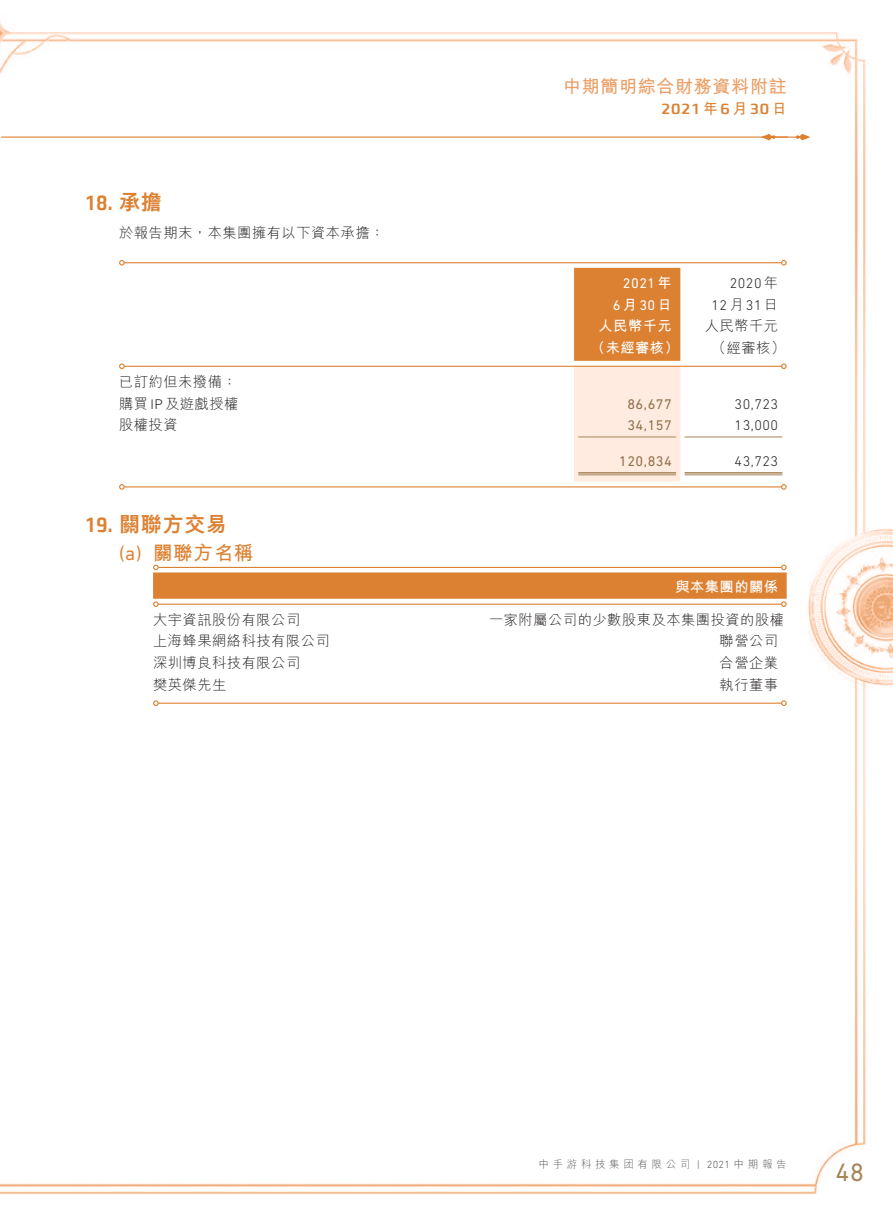
<style>
.page{position:relative;width:893px;height:1212px;background:#fff}
.page>*{position:absolute;margin:0;border:0;box-sizing:border-box;transform-origin:0 0}
.t1{font:25.5px "DIN Next LT Pro";color:#a78559}
._3__標題{font:800 21px "M Hei HK";letter-spacing:.04em;color:#dc8132}
._3__標題-2{font:21px "Francker Pro Condensed Smbold";color:#dc8132;scale:.8 1}
._4__副標題{font:700 19.5px "M Hei HK";letter-spacing:.035em;color:#dc8132}
._4__副標題-2{font:19.5px "DIN Next LT Pro";color:#dc8132}
.t2{font:700 18px "M Hei HK";letter-spacing:.04em;color:#eb9f66}
.t3{font:500 condensed 15px "Francker Pro";letter-spacing:.04em;color:#dc8132}
._1__內文{font:300 14.25px "M Hei HK";letter-spacing:.035em;color:#231f20}
._1__內文-2{font:300 14.25px "DIN Next LT Pro";letter-spacing:.035em;color:#231f20}
._1__內文-3{font:14.25px "DIN Next LT Pro";letter-spacing:.035em;color:#90724c}
._1__內文-4{font:700 14.25px "M Hei HK";letter-spacing:.035em;color:#fff}
._1__內文-5{font:14.25px "DIN Next LT Pro";letter-spacing:.035em;color:#fff}
.t4{font:300 10.5px "M Hei HK";letter-spacing:.345em;color:#57585a}
.t5{font:300 10.5px "DIN Next LT Pro";color:#57585a}
.s1{font-family:"M Hei HK";font-weight:800}
.s2{font-family:"DIN Next LT Pro"}
.s3{font-family:"Francker Pro Condensed Smbold";font-weight:400}
.s4{font-family:"M Hei HK";font-weight:700;font-stretch:normal}
.s5{font-family:"M Hei HK";font-weight:700}
.s6{font-family:"M Hei HK"}
.s7{font-family:"M Hei HKS"}
</style>
<div class="page">
<img style="left:1px;top:24px;width:892px;height:1171px">
<hr style="left:768px;top:137px;width:34px;height:1px;background:#dc8132">
<svg style="left:761px;top:134px;width:15px;height:6px"></svg>
<svg style="left:795px;top:134px;width:15px;height:6px"></svg>
<hr style="left:1px;top:137px;width:787px;height:1px;background:#dc8132">
<div style="left:574px;top:268px;width:106px;height:93px;background:#dc8132"></div>
<div style="left:574px;top:367px;width:106px;height:114px;background:#ffebdf"></div>
<hr style="left:124px;top:262px;width:658px;height:1px;background:#dc8132">
<svg style="left:119px;top:260px;width:6px;height:6px"></svg>
<svg style="left:781px;top:260px;width:6px;height:6px"></svg>
<hr style="left:124px;top:366px;width:658px;height:1px;background:#dc8132">
<svg style="left:119px;top:363px;width:6px;height:6px"></svg>
<svg style="left:781px;top:363px;width:6px;height:6px"></svg>
<hr style="left:578px;top:437px;width:98px;height:1px;background:#a78559">
<hr style="left:685px;top:437px;width:97px;height:1px;background:#a78559">
<hr style="left:578px;top:472px;width:98px;height:2px;background:#a78559">
<hr style="left:578px;top:475px;width:98px;height:1px;background:#a78559">
<hr style="left:685px;top:472px;width:97px;height:2px;background:#a78559">
<hr style="left:685px;top:475px;width:97px;height:1px;background:#a78559">
<hr style="left:124px;top:486px;width:658px;height:1px;background:#dc8132">
<svg style="left:119px;top:484px;width:6px;height:6px"></svg>
<svg style="left:781px;top:484px;width:6px;height:6px"></svg>
<svg style="left:153px;top:565px;width:634px;height:42px"></svg>
<hr style="left:158px;top:703px;width:624px;height:1px;background:#dc8132">
<svg style="left:153px;top:700px;width:6px;height:6px"></svg>
<svg style="left:781px;top:700px;width:6px;height:6px"></svg>
<p class="_3__標題-2" style="left:85px;top:190px;width:98px">18. <span class="s1">承擔</span></p>
<p class="_1__內文" style="left:119px;top:226px;width:267px">於報告期末，本集團擁有以下資本承擔：</p>
<p class="_1__內文" style="left:119px;top:374px;width:119px">已訂約但未撥備：</p>
<p class="_1__內文" style="left:119px;top:396px;width:121px">購買<span class="s2">IP</span>及遊戲授權</p>
<p class="_1__內文" style="left:119px;top:418px;width:60px">股權投資</p>
<p class="_3__標題" style="left:85px;top:513px;width:144px"><span class="s3">19.</span> 關聯方交易</p>
<p class="_4__副標題" style="left:153px;top:538px;width:102px">關聯方名稱</p>
<p class="_4__副標題-2" style="left:119px;top:542px;width:24px">a( )</p>
<p class="_1__內文" style="left:153px;top:612px;width:149px">大宇資訊股份有限公司</p>
<p class="_1__內文" style="left:153px;top:634px;width:178px">上海蜂果網絡科技有限公司</p>
<p class="_1__內文" style="left:153px;top:656px;width:149px">深圳博良科技有限公司</p>
<p class="_1__內文" style="left:153px;top:677px;width:75px">樊英傑先生</p>
<p class="t2" style="left:563px;top:73px;width:225px">中期簡明綜合財務資料附註</p>
<p class="t3" style="left:661px;top:99px;width:127px">2021<span class="s4">年</span>6<span class="s4">月</span>30<span class="s4">日</span></p>
<p class="_1__內文-5" style="left:623px;top:275px;width:50px">2021<span class="s5">年</span></p>
<p class="_1__內文-5" style="left:613px;top:296px;width:61px">6<span class="s5">月</span>30<span class="s5">日</span></p>
<p class="_1__內文-4" style="left:599px;top:316px;width:75px">人民幣千元</p>
<p class="_1__內文-2" style="left:730px;top:275px;width:50px">2020<span class="s6">年</span></p>
<p class="_1__內文-2" style="left:711px;top:296px;width:68px">12<span class="s6">月</span>31<span class="s6">日</span></p>
<p class="_1__內文" style="left:705px;top:319px;width:75px">人民幣千元</p>
<p class="_1__內文-4" style="left:591px;top:337px;width:90px">（未經審核）</p>
<p class="_1__內文" style="left:712px;top:340px;width:75px">（經審核(</p>
<p class="_1__內文-3" style="left:627px;top:395px;width:46px">86,677</p>
<p class="_1__內文-2" style="left:735px;top:395px;width:45px">30,723</p>
<p class="_1__內文-3" style="left:627px;top:417px;width:46px">34,157</p>
<p class="_1__內文-2" style="left:735px;top:417px;width:45px">13,000</p>
<p class="_1__內文-3" style="left:619px;top:453px;width:54px">120,834</p>
<p class="_1__內文-2" style="left:735px;top:453px;width:45px">43,723</p>
<p class="_1__內文-4" style="left:675px;top:577px;width:104px">與本集團的關係</p>
<p class="_1__內文" style="left:489px;top:612px;width:297px">一家附屬公司的少數股東及本集團投資的股權</p>
<p class="_1__內文" style="left:720px;top:634px;width:60px">聯營公司</p>
<p class="_1__內文" style="left:720px;top:656px;width:60px">合營企業</p>
<p class="_1__內文" style="left:720px;top:677px;width:60px">執行董事</p>
<p class="t4" style="left:539px;top:1159px;width:153px">中手游科技集<span class="s7">團</span>有限公司</p>
<h1 class="t1" style="left:835px;top:1158px;width:30px">48</h1>
<p class="t5" style="left:707px;top:1158px;width:81px">2021<span class="s6">中期報告</span></p>
<p class="t5" style="left:697px;top:1158px;width:4px">|</p>
</div>
